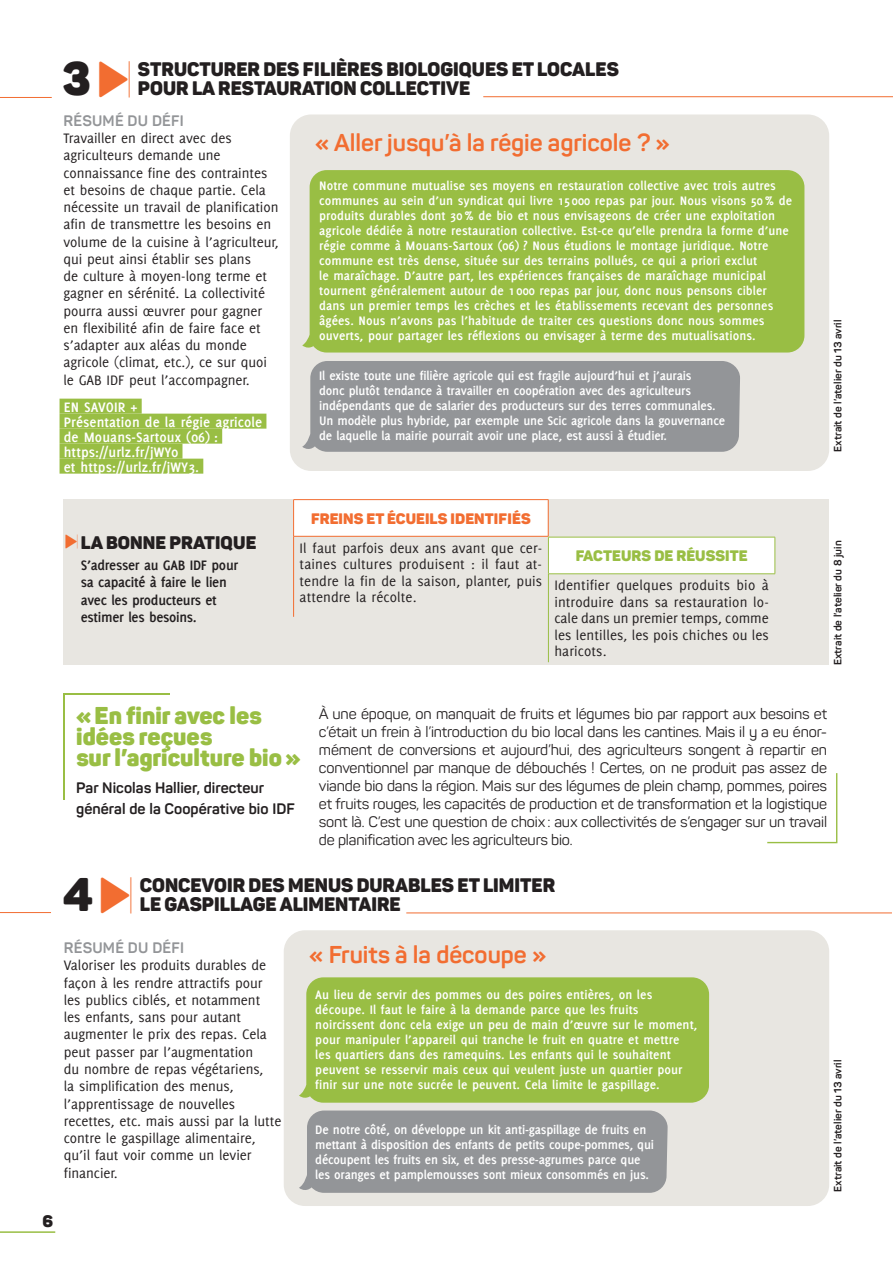
<style>
.page{position:relative;width:893px;height:1263px;background:#fff}
.page>*{position:absolute;margin:0;border:0;box-sizing:border-box;transform-origin:0 0}
.t1{font:46.5px "Panton Black Caps";color:#231f20}
.t2{font:700 24px "Panton";color:#f26d31}
.t3{font:900 24px/21px "Panton";color:#99be44}
.t4{font:19.35px/19.4px "Panton Black Caps";color:#231f20}
.t5{font:18px "Panton Black Caps";letter-spacing:.005em;color:#231f20}
.t6{font:900 16.5px "Panton";color:#231f20}
.t7{font:15px/17.2px "Delicious";letter-spacing:-.005em;color:#231f20}
.t8{font:15px/18px "Panton";letter-spacing:-.01em;color:#231f20;text-align:justify}
.t9{font:700 15px/15px "Delicious";letter-spacing:.005em;color:#fff}
.t10{font:700 15px/17.2px "Delicious";letter-spacing:-.02em;color:#231f20}
.t11{font:700 15px/21px "Panton";letter-spacing:.005em;color:#231f20}
.t12{font:15px "Panton Black Caps";letter-spacing:.005em;color:#f26d31}
.t13{font:700 15px "Panton";letter-spacing:.015em;color:#939598}
.t14{font:15px "Panton Black Caps";letter-spacing:.005em;color:#99be44}
.t15{font:700 13.5px/15px "Delicious";letter-spacing:.005em;color:#fff}
.t16{font:700 13.5px/15px "Delicious";letter-spacing:-.015em;color:#fff}
.t17{font:700 10.5px "Panton";letter-spacing:.005em;color:#231f20}
.s1{font-family:"Panton Icons C Fill";color:#f26d31}
</style>
<div class="page">
<hr style="left:0;top:1231px;width:55px;height:2px;background:#99be44">
<div style="left:290px;top:114px;width:539px;height:357px;background:#e8e6e1;border-radius:21px"></div>
<hr style="left:483px;top:96px;width:410px;height:1px;background:#f26d31">
<hr style="left:406px;top:912px;width:486px;height:1px;background:#f26d31">
<div style="left:284px;top:930px;width:545px;height:276px;background:#e8e6e1;border-radius:21px"></div>
<div style="left:302px;top:170px;width:502px;height:182px;background:#99be44"></div>
<div style="left:299px;top:977px;width:410px;height:126px;background:#99be44"></div>
<div style="left:302px;top:361px;width:438px;height:91px;background:#939598"></div>
<div style="left:299px;top:1110px;width:369px;height:83px;background:#939598"></div>
<div style="left:63px;top:693px;width:107px;height:106px;background:linear-gradient(to bottom,#fff,#fff)"></div>
<div style="left:66px;top:695px;width:106px;height:106px;background:#fff"></div>
<div style="left:60px;top:399px;width:82px;height:15px;background:#99be44"></div>
<div style="left:60px;top:414px;width:206px;height:15px;background:#99be44"></div>
<div style="left:60px;top:429px;width:162px;height:15px;background:#99be44"></div>
<div style="left:60px;top:444px;width:122px;height:15px;background:#99be44"></div>
<div style="left:60px;top:459px;width:143px;height:15px;background:#99be44"></div>
<hr style="left:0;top:912px;width:51px;height:1px;background:#f26d31">
<hr style="left:0;top:97px;width:52px;height:1px;background:#f26d31">
<svg style="left:767px;top:773px;width:70px;height:70px"></svg>
<div style="left:63px;top:499px;width:766px;height:166px;background:#e8e6e1"></div>
<div style="left:294px;top:500px;width:254px;height:36px;background:#fff"></div>
<hr style="left:293px;top:499px;width:255px;height:1px;background:#f26d31">
<hr style="left:293px;top:500px;width:1px;height:36px;background:#f26d31">
<hr style="left:548px;top:500px;width:1px;height:36px;background:#f26d31">
<hr style="left:293px;top:536px;width:255px;height:1px;background:#f26d31">
<hr style="left:293px;top:536px;width:1px;height:81px;background:#f26d31">
<div style="left:548px;top:537px;width:227px;height:37px;background:#fff"></div>
<hr style="left:548px;top:574px;width:1px;height:88px;background:#99be44">
<hr style="left:548px;top:537px;width:227px;height:1px;background:#99be44">
<hr style="left:548px;top:537px;width:1px;height:37px;background:#99be44">
<hr style="left:775px;top:537px;width:1px;height:37px;background:#99be44">
<hr style="left:548px;top:573px;width:227px;height:1px;background:#99be44">
<h1 class="t1" style="left:63px;top:49px;width:73px">3<span class="s1">J</span></h1>
<h3 class="t4" style="left:138px;top:59px;width:482px">STRUCTURER DES FILIÈRES BIOLOGIQUES ET LOCALES<br>POUR LA RESTAURATION COLLECTIVE</h3>
<h2 class="t2" style="left:315px;top:128px;width:356px">« Aller jusqu’à la régie agricole ? »</h2>
<p class="t13" style="left:64px;top:111px;width:122px">RÉSUMÉ DU DÉFI</p>
<p class="t7" style="left:63px;top:129px;width:217px">Travailler en direct avec des agriculteurs demande une connaissance fine des contraintes et besoins de chaque partie. Cela nécessite un travail de planification afin de transmettre les besoins en volume de la cuisine à l’agriculteur, qui peut ainsi établir ses plans<br>de culture à moyen-long terme et gagner en sérénité. La collectivité pourra aussi œuvrer pour gagner en flexibilité afin de faire face et s’adapter aux aléas du monde agricole (climat, etc.), ce sur quoi le GAB IDF peut l’accompagner.</p>
<p class="t15" style="left:319px;top:178px;width:474px">Notre commune mutualise ses moyens en restauration collective avec trois autres communes au sein d’un syndicat qui livre 15 000 repas par jour. Nous visons 50% de produits durables dont 30% de bio et nous envisageons de créer une exploitation agricole dédiée à notre restauration collective. Est-ce qu’elle prendra la forme d’une régie comme à Mouans-Sartoux (06) ? Nous étudions le montage juridique. Notre commune est très dense, située sur des terrains pollués, ce qui a priori exclut<br>le maraîchage. D’autre part, les expériences françaises de maraîchage municipal tournent généralement autour de 1 000 repas par jour, donc nous pensons cibler dans un premier temps les crèches et les établissements recevant des personnes âgées. Nous n’avons pas l’habitude de traiter ces questions donc nous sommes ouverts, pour partager les réflexions ou envisager à terme des mutualisations.</p>
<p class="t16" style="left:319px;top:368px;width:407px">Il existe toute une filière agricole qui est fragile aujourd’hui et j’aurais<br>donc plutôt tendance à travailler en coopération avec des agriculteurs indépendants que de salarier des producteurs sur des terres communales.<br>Un modèle plus hybride, par exemple une Scic agricole dans la gouvernance de laquelle la mairie pourrait avoir une place, est aussi à étudier.</p>
<p class="t9" style="left:64px;top:399px;width:200px">EN SAVOIR +<br>Présentation de la régie agricole de Mouans-Sartoux (06) : https://urlz.fr/jWY0<br>et https://urlz.fr/jWY3.</p>
<h3 class="t5" style="left:64px;top:531px;width:194px"><sup>J</sup>LA BONNE PRATIQUE</h3>
<p class="t10" style="left:81px;top:556px;width:159px">S’adresser au GAB IDF pour sa capacité à faire le lien avec les producteurs et estimer les besoins.</p>
<p class="t12" style="left:311px;top:508px;width:221px">FREINS ET ÉCUEILS IDENTIFIÉS</p>
<p class="t7" style="left:300px;top:539px;width:244px;line-height:16.5px;text-align:justify">Il faut parfois deux ans avant que cer&shy;taines cultures produisent : il faut at&shy;tendre la fin de la saison, planter, puis attendre la récolte.</p>
<p class="t14" style="left:576px;top:546px;width:174px">FACTEURS DE RÉUSSITE</p>
<p class="t7" style="left:554px;top:577px;width:216px;line-height:16.5px;text-align:justify">Identifier quelques produits bio à introduire dans sa restauration lo&shy;cale dans un premier temps, comme les lentilles, les pois chiches ou les haricots.</p>
<p class="t17" style="left:831px;top:452px;width:133px;rotate:-90deg">Extrait de l’atelier du 13 avril</p>
<p class="t17" style="left:831px;top:665px;width:126px;rotate:-90deg">Extrait de l’atelier du 8 juin</p>
<h2 class="t3" style="left:76px;top:705px;width:226px">«En finir avec les idées reçues<br>sur l’agriculture bio»</h2>
<p class="t11" style="left:76px;top:777px;width:220px">Par Nicolas Hallier, directeur général de la Coopérative bio IDF</p>
<p class="t8" style="left:319px;top:705px;width:510px">À une époque, on manquait de fruits et légumes bio par rapport aux besoins et c’était un frein à l’introduction du bio local dans les cantines. Mais il y a eu énor&shy;mément de conversions et aujourd’hui, des agriculteurs songent à repartir en conventionnel par manque de débouchés ! Certes, on ne produit pas assez de viande bio dans la région. Mais sur des légumes de plein champ, pommes, poires et fruits rouges, les capacités de production et de transformation et la logistique sont là. C’est une question de choix : aux collectivités de s’engager sur un travail de planification avec les agriculteurs bio.</p>
<h1 class="t1" style="left:63px;top:865px;width:75px">4<span class="s1">J</span></h1>
<h3 class="t4" style="left:140px;top:875px;width:417px">CONCEVOIR DES MENUS DURABLES ET LIMITER<br>LE GASPILLAGE ALIMENTAIRE</h3>
<h2 class="t2" style="left:309px;top:940px;width:238px">« Fruits à la découpe »</h2>
<p class="t13" style="left:64px;top:939px;width:122px">RÉSUMÉ DU DÉFI</p>
<p class="t7" style="left:64px;top:957px;width:219px">Valoriser les produits durables de façon à les rendre attractifs pour les publics ciblés, et notamment<br>les enfants, sans pour autant augmenter le prix des repas. Cela peut passer par l’augmentation<br>du nombre de repas végétariens,<br>la simplification des menus, l’apprentissage de nouvelles recettes, etc. mais aussi par la lutte contre le gaspillage alimentaire, qu’il faut voir comme un levier financier.</p>
<p class="t15" style="left:315px;top:987px;width:384px">Au lieu de servir des pommes ou des poires entières, on les découpe. Il faut le faire à la demande parce que les fruits noircissent donc cela exige un peu de main d’œuvre sur le moment, pour manipuler l’appareil qui tranche le fruit en quatre et mettre les quartiers dans des ramequins. Les enfants qui le souhaitent peuvent se resservir mais ceux qui veulent juste un quartier pour finir sur une note sucrée le peuvent. Cela limite le gaspillage.</p>
<p class="t16" style="left:315px;top:1122px;width:340px">De notre côté, on développe un kit anti-gaspillage de fruits en mettant à disposition des enfants de petits coupe-pommes, qui découpent les fruits en six, et des presse-agrumes parce que les oranges et pamplemousses sont mieux consommés en jus.</p>
<p class="t6" style="left:43px;top:1211px;width:12px">6</p>
<p class="t17" style="left:831px;top:1192px;width:133px;rotate:-90deg">Extrait de l’atelier du 13 avril</p>
</div>
